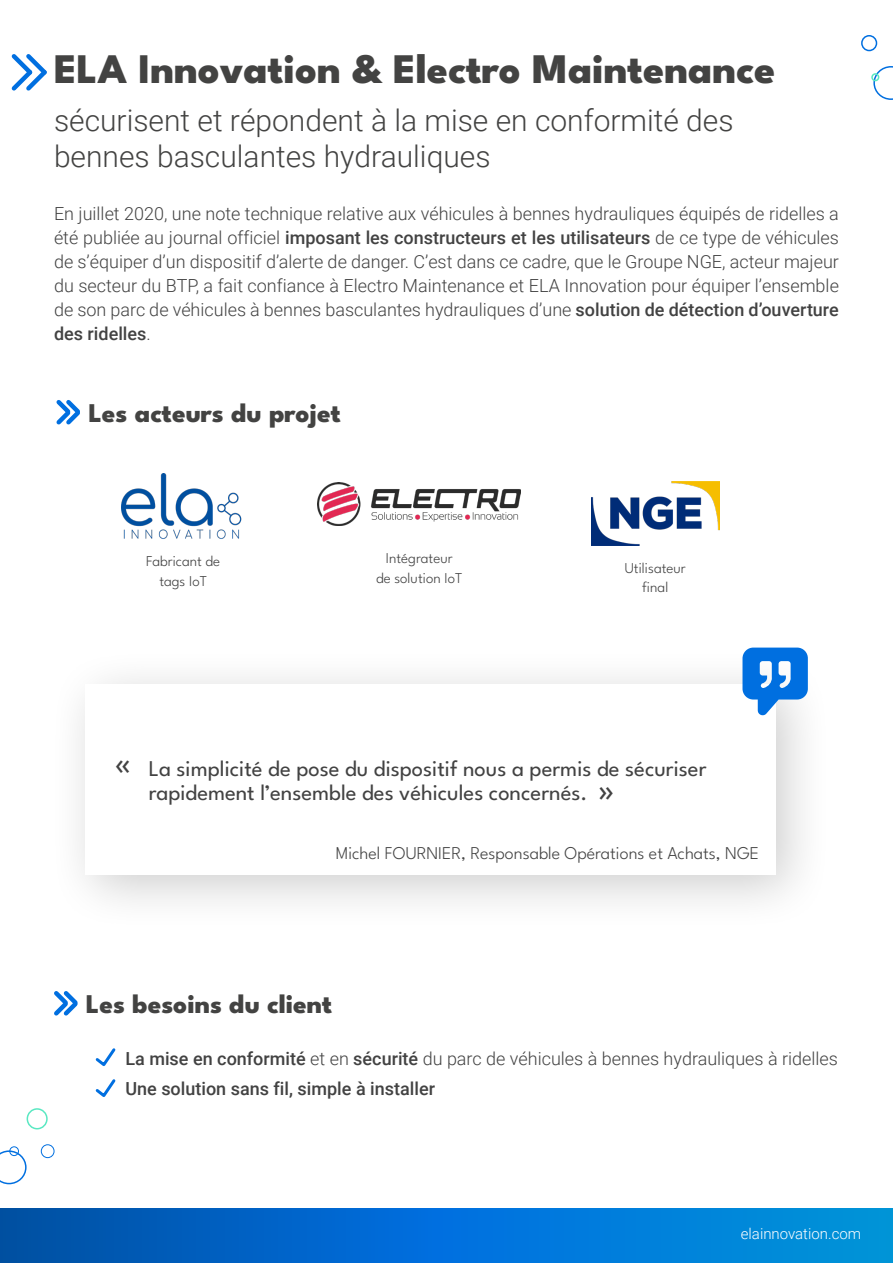
<style>
.page{position:relative;width:893px;height:1263px;background:#fff}
.page>*{position:absolute;margin:0;border:0;box-sizing:border-box;transform-origin:0 0}
.t1{font:800 42px "League Spartan";color:#434342}
.t2{font:500 33px "League Spartan";color:#424242}
.t3{font:300 30px/36px "Roboto";color:#434342}
.t4{font:800 27px "League Spartan";color:#434342}
.t5{font:22.5px/24px "League Spartan";color:#424242}
.t6{font:300 18px/24px "Roboto";color:#424242;text-align:justify}
.t7{font:500 18px/30px "Roboto";color:#424242}
.t8{font:300 18px "League Spartan";color:#424242}
.t9{font:300 15px/19.5px "League Spartan";color:#424242;text-align:center}
.t10{font:300 15px "Roboto";color:#fff}
.s1{font-weight:500}
.s2{font-weight:300}
</style>
<div class="page">
<svg style="left:0;top:1209px;width:893px;height:54px"></svg>
<svg style="left:11px;top:54px;width:36px;height:37px"></svg>
<div style="left:48px;top:647px;width:785px;height:286px;background:#000;opacity:.2"></div>
<div style="left:85px;top:684px;width:690px;height:190px;background:#fff"></div>
<svg style="left:742px;top:648px;width:66px;height:69px"></svg>
<svg style="left:56px;top:400px;width:24px;height:25px"></svg>
<img style="left:122px;top:473px;width:120px;height:66px">
<img style="left:318px;top:483px;width:203px;height:43px">
<img style="left:591px;top:481px;width:128px;height:65px">
<svg style="left:54px;top:991px;width:24px;height:25px"></svg>
<svg style="left:95px;top:1048px;width:21px;height:18px"></svg>
<svg style="left:95px;top:1079px;width:21px;height:18px"></svg>
<svg style="left:873px;top:66px;width:20px;height:34px"></svg>
<div style="left:861px;top:35px;width:16px;height:16px;border:2px solid #006fe0;border-radius:50%"></div>
<div style="left:871px;top:73px;width:8px;height:8px;border:2px solid #5ae8c2;border-radius:50%"></div>
<svg style="left:0;top:1150px;width:27px;height:34px"></svg>
<div style="left:9px;top:1146px;width:10px;height:10px;border:1px solid #006fe0;border-radius:50%"></div>
<div style="left:27px;top:1108px;width:21px;height:21px;border:2px solid #5ae8c2;border-radius:50%"></div>
<div style="left:41px;top:1144px;width:13px;height:14px;border:1px solid #006fe0;border-radius:50%"></div>
<h1 class="t1" style="left:54px;top:54px;width:723px">ELA Innovation &amp; Electro Maintenance</h1>
<h3 class="t3" style="left:54px;top:105px;width:681px">sécurisent et répondent à la mise en conformité des bennes basculantes hydrauliques</h3>
<p class="t6" style="left:54px;top:202px;width:786px">En juillet 2020, une note technique relative aux véhicules à bennes hydrauliques équipés de ridelles a été publiée au journal officiel <span class="s1">imposant les constructeurs et les utilisateurs</span> de ce type de véhicules de s’équiper d’un dispositif d’alerte de danger. C’est dans ce cadre, que le Groupe NGE, acteur majeur du secteur du BTP, a fait confiance à Electro Maintenance et ELA Innovation pour équiper l’ensemble de son parc de véhicules à bennes basculantes hydrauliques d’une <span class="s1">solution de détection d’ouverture des ridelles</span>.</p>
<h3 class="t4" style="left:88px;top:403px;width:254px">Les acteurs du projet</h3>
<p class="t9" style="left:146px;top:553px;width:75px">Fabricant de tags IoT</p>
<p class="t9" style="left:376px;top:550px;width:88px">Intégrateur<br>de solution IoT</p>
<p class="t9" style="left:625px;top:559px;width:63px">Utilisateur final</p>
<h2 class="t2" style="left:115px;top:743px;width:18px">«</h2>
<p class="t5" style="left:149px;top:758px;width:559px">La simplicité de pose du dispositif nous a permis de sécuriser rapidement l’ensemble des véhicules concernés.</p>
<h2 class="t2" style="left:614px;top:817px;width:18px;rotate:-180deg">«</h2>
<p class="t8" style="left:336px;top:847px;width:425px">Michel FOURNIER, Responsable Opérations et Achats, NGE</p>
<h3 class="t4" style="left:86px;top:994px;width:248px">Les besoins du client</h3>
<p class="t7" style="left:125px;top:1044px;width:714px">La mise en conformité <span class="s2">et en</span> sécurité <span class="s2">du parc de véhicules à bennes hydrauliques à ridelles<br></span>Une solution sans fil, simple à installer</p>
<p class="t10" style="left:741px;top:1227px;width:122px">elainnovation.com</p>
</div>
